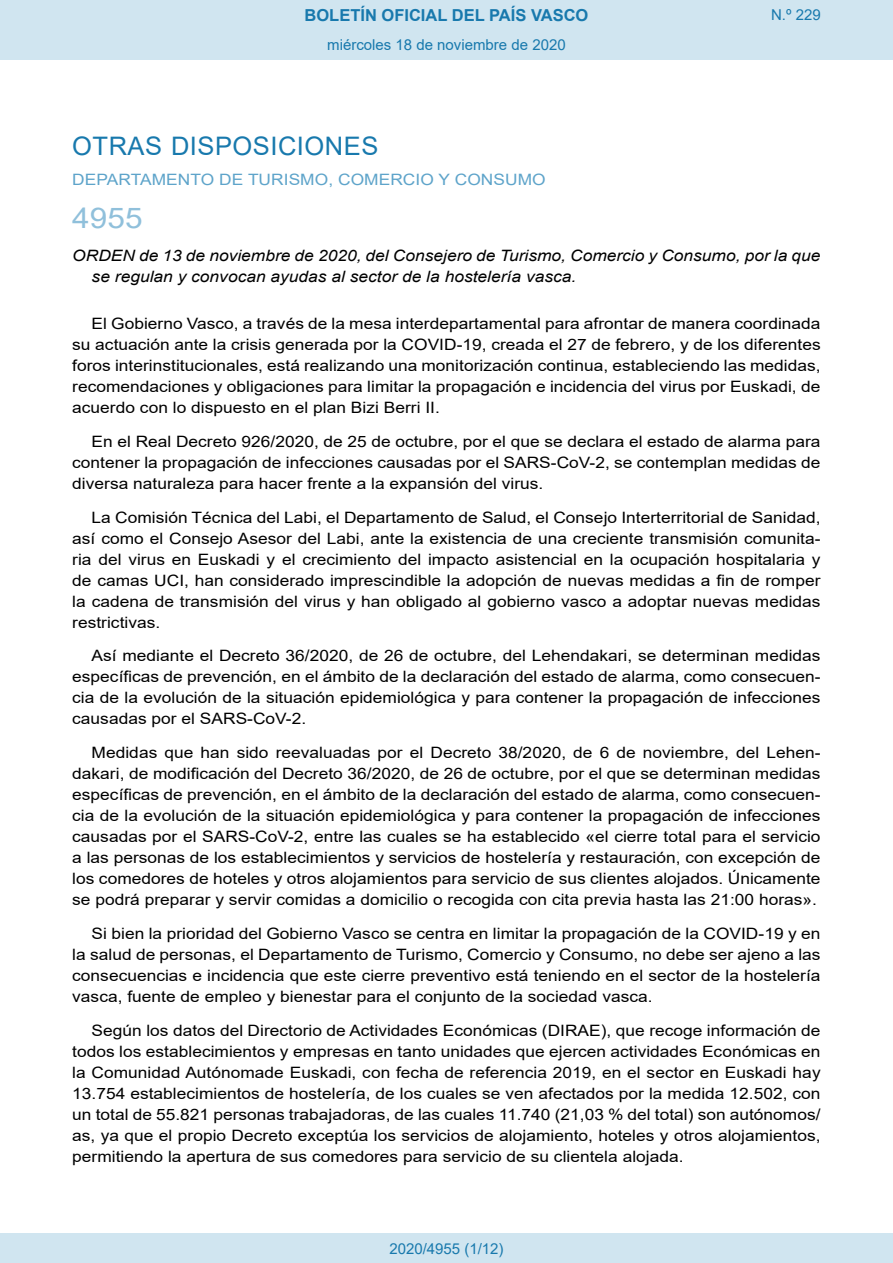
<style>
.page{position:relative;width:893px;height:1263px;background:#fff}
.page>*{position:absolute;margin:0;border:0;box-sizing:border-box;transform-origin:0 0}
.BOPVOrden{font:28.5px "Arial";color:#90c0db;scale:1.11 1}
.BOPVSeccion{font:25.5px "Arial";letter-spacing:.02em;color:#1879ad}
.t1{font:700 16.5px "Arial";color:#1879ad}
.BOPVDetalle{font:15.6px/21px "Arial";color:#000;text-align:justify;scale:1.11 1}
.BOPVTitulo{font:italic 15.6px/21px "Arial";color:#000;scale:1.11 1}
.BOPVOrganismo{font:15.6px "Arial";letter-spacing:.005em;color:#5ea4ca;scale:1.11 1}
.Paginacion_Centro{font:15px "Arial";color:#1879ad}
</style>
<div class="page">
<div style="left:0;top:0;width:893px;height:60px;background:#d0e5f0"></div>
<div style="left:0;top:1233px;width:893px;height:30px;background:#d0e5f0"></div>
<p class="t1" style="left:305px;top:3px;width:285px">BOLETÍN OFICIAL DEL PAÍS VASCO</p>
<p class="Paginacion_Centro" style="left:327px;top:35px;width:240px">miércoles 18 de noviembre de 2020</p>
<p class="Paginacion_Centro" style="left:771px;top:5px;width:51px">N.º 229</p>
<p class="BOPVSeccion" style="left:72px;top:128px;width:308px">OTRAS DISPOSICIONES</p>
<p class="BOPVOrganismo" style="left:72px;top:169px;width:428px">DEPARTAMENTO DE TURISMO, COMERCIO Y CONSUMO</p>
<p class="BOPVOrden" style="left:72px;top:198px;width:65px">4955</p>
<p class="BOPVTitulo" style="left:92px;top:246px;width:658px;text-indent:-19px">ORDEN de 13 de noviembre de 2020, del Consejero de Turismo, Comercio y Consumo, por la que se regulan y convocan ayudas al sector de la hostelería vasca.</p>
<p class="BOPVDetalle" style="left:72px;top:313px;width:676px;text-indent:19px">El Gobierno Vasco, a través de la mesa interdepartamental para afrontar de manera coordinada su actuación ante la crisis generada por la COVID-19, creada el 27 de febrero, y de los diferentes foros interinstitucionales, está realizando una monitorización continua, estableciendo las medidas, recomendaciones y obligaciones para limitar la propagación e incidencia del virus por Euskadi, de acuerdo con lo dispuesto en el plan Bizi Berri II.</p>
<p class="BOPVDetalle" style="left:72px;top:431px;width:676px;text-indent:19px">En el Real Decreto 926/2020, de 25 de octubre, por el que se declara el estado de alarma para contener la propagación de infecciones causadas por el SARS-CoV-2, se contemplan medidas de diversa naturaleza para hacer frente a la expansión del virus.</p>
<p class="BOPVDetalle" style="left:72px;top:506px;width:676px;text-indent:19px">La Comisión Técnica del Labi, el Departamento de Salud, el Consejo Interterritorial de Sanidad, así como el Consejo Asesor del Labi, ante la existencia de una creciente transmisión comunita&shy;ria del virus en Euskadi y el crecimiento del impacto asistencial en la ocupación hospitalaria y de camas UCI, han considerado imprescindible la adopción de nuevas medidas a fin de romper la cadena de transmisión del virus y han obligado al gobierno vasco a adoptar nuevas medidas restrictivas.</p>
<p class="BOPVDetalle" style="left:72px;top:645px;width:676px;text-indent:19px">Así mediante el Decreto 36/2020, de 26 de octubre, del Lehendakari, se determinan medidas específicas de prevención, en el ámbito de la declaración del estado de alarma, como consecuen&shy;cia de la evolución de la situación epidemiológica y para contener la propagación de infecciones causadas por el SARS-CoV-2.</p>
<p class="BOPVDetalle" style="left:72px;top:742px;width:676px;text-indent:19px">Medidas que han sido reevaluadas por el Decreto 38/2020, de 6 de noviembre, del Lehen&shy;dakari, de modificación del Decreto 36/2020, de 26 de octubre, por el que se determinan medidas específicas de prevención, en el ámbito de la declaración del estado de alarma, como consecuen&shy;cia de la evolución de la situación epidemiológica y para contener la propagación de infecciones causadas por el SARS-CoV-2, entre las cuales se ha establecido «el cierre total para el servicio a las personas de los establecimientos y servicios de hostelería y restauración, con excepción de los comedores de hoteles y otros alojamientos para servicio de sus clientes alojados. Únicamente se podrá preparar y servir comidas a domicilio o recogida con cita previa hasta las 21:00 horas».</p>
<p class="BOPVDetalle" style="left:72px;top:923px;width:676px;text-indent:19px">Si bien la prioridad del Gobierno Vasco se centra en limitar la propagación de la COVID-19 y en la salud de personas, el Departamento de Turismo, Comercio y Consumo, no debe ser ajeno a las consecuencias e incidencia que este cierre preventivo está teniendo en el sector de la hostelería vasca, fuente de empleo y bienestar para el conjunto de la sociedad vasca.</p>
<p class="BOPVDetalle" style="left:72px;top:1019px;width:676px;text-indent:19px">Según los datos del Directorio de Actividades Económicas (DIRAE), que recoge información de todos los establecimientos y empresas en tanto unidades que ejercen actividades Económicas en la Comunidad Autónomade Euskadi, con fecha de referencia 2019, en el sector en Euskadi hay 13.754 establecimientos de hostelería, de los cuales se ven afectados por la medida 12.502, con un total de 55.821 personas trabajadoras, de las cuales 11.740 (21,03 % del total) son autónomos/ as, ya que el propio Decreto exceptúa los servicios de alojamiento, hoteles y otros alojamientos, permitiendo la apertura de sus comedores para servicio de su clientela alojada.</p>
<p class="Paginacion_Centro" style="left:389px;top:1238px;width:116px">2020/4955 (1/12)</p>
</div>
